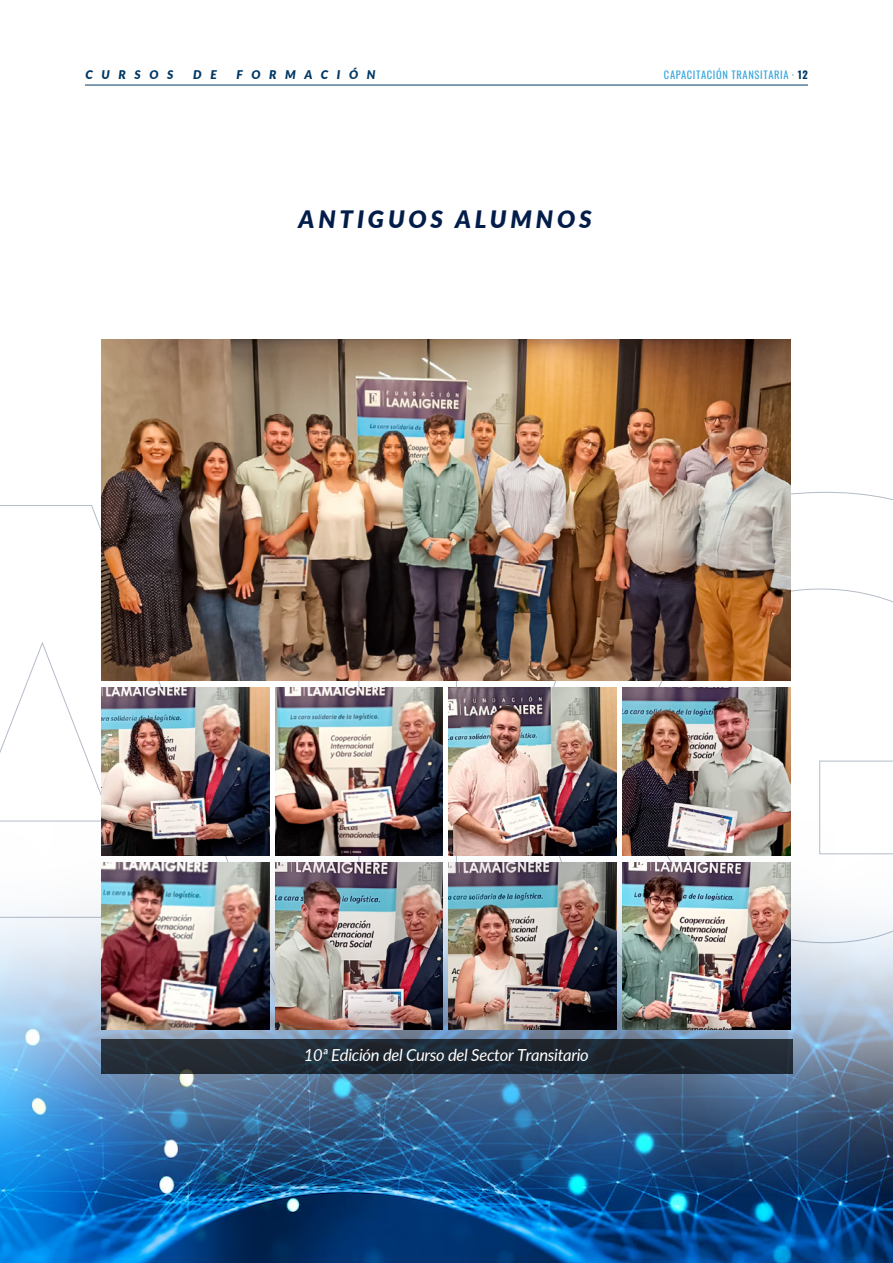
<style>
.page{position:relative;width:893px;height:1263px;background:#fff}
.page>*{position:absolute;margin:0;border:0;box-sizing:border-box;transform-origin:0 0}
.t1{font:italic 900 24px "Lato";letter-spacing:.16em;color:#021d49}
.t2{font:italic 16.65px "Lato";letter-spacing:-.02em;color:#fff}
.t3{font:italic 900 12px "Lato";letter-spacing:.72em;color:#003764}
.t4{font:10.5px "Oswald";letter-spacing:.06em;color:#39a7de}
.s1{font-weight:700;color:#003764}
</style>
<div class="page">
<img style="left:0;top:1208px;width:893px;height:55px">
<img style="left:0;top:855px;width:893px;height:353px">
<svg style="left:0;top:505px;width:291px;height:505px"></svg>
<svg style="left:359px;top:681px;width:98px;height:329px"></svg>
<svg style="left:543px;top:492px;width:350px;height:518px"></svg>
<svg style="left:101px;top:1039px;width:691px;height:35px;background:#202933"></svg>
<img style="left:101px;top:687px;width:168px;height:168px">
<img style="left:275px;top:687px;width:168px;height:168px">
<img style="left:449px;top:687px;width:168px;height:168px">
<img style="left:623px;top:687px;width:168px;height:168px">
<img style="left:101px;top:862px;width:168px;height:168px">
<img style="left:275px;top:862px;width:168px;height:168px">
<img style="left:449px;top:862px;width:168px;height:168px">
<img style="left:623px;top:862px;width:168px;height:168px">
<img style="left:101px;top:339px;width:690px;height:342px">
<hr style="left:85px;top:85px;width:723px;height:1px;background:#003764">
<p class="t3" style="left:86px;top:65px;width:89px">CURSOS</p>
<p class="t3" style="left:193px;top:65px;width:25px">D E</p>
<p class="t3" style="left:237px;top:65px;width:141px">FORMACIÓN</p>
<p class="t4" style="left:664px;top:65px;width:145px">CAPACITACIÓN TRANSITARIA · <span class="s1">12</span></p>
<h1 class="t1" style="left:298px;top:202px;width:295px">ANTIGUOS ALUMNOS</h1>
<p class="t2" style="left:304px;top:1043px;width:287px">10ª Edición del Curso del Sector Transitario</p>
</div>
